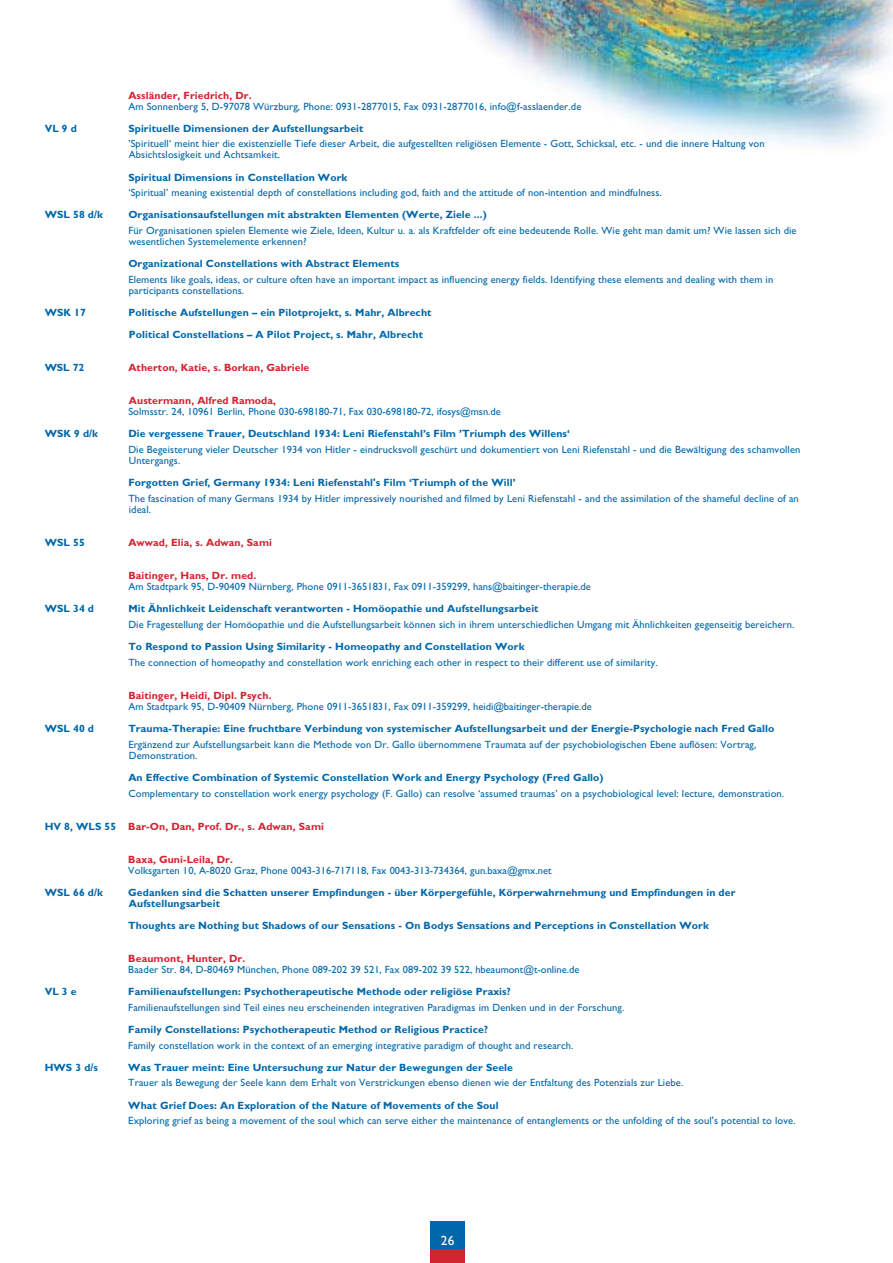
<style>
.page{position:relative;width:893px;height:1263px;background:#fff}
.page>*{position:absolute;margin:0;border:0;box-sizing:border-box;transform-origin:0 0}
.t1{font:13.5px "M Gill Sans";color:#fff}
.t2{font:10.5px/11.1px "M Gill Sans";letter-spacing:.01em;color:#0067aa}
.t3{font:700 10.5px/22px "M Gill Sans";letter-spacing:.01em;color:#0067aa}
.t4{font:700 10.5px "M Gill Sans";letter-spacing:.01em;color:#d32231}
.s1{color:#0067aa}
</style>
<div class="page">
<img style="left:455px;top:0;width:437px;height:145px">
<div style="left:430px;top:1221px;width:34px;height:42px;background:#0067aa"></div>
<div style="left:430px;top:1249px;width:34px;height:14px;background:#d32231"></div>
<p class="t4" style="left:128px;top:91px;width:125px">Assländer, Friedrich, Dr.</p>
<p class="t2" style="left:128px;top:102px;width:454px">Am Sonnenberg 5, D-97078 Würzburg, Phone: 0931-2877015, Fax 0931-2877016, info@f-asslaender.de</p>
<p class="t3" style="left:45px;top:118px;width:34px">VL 9 d</p>
<p class="t3" style="left:128px;top:118px;width:236px">Spirituelle Dimensionen der Aufstellungsarbeit</p>
<p class="t2" style="left:128px;top:139px;width:637px">’Spirituell‘ meint hier die existenzielle Tiefe dieser Arbeit, die aufgestellten religiösen Elemente - Gott, Schicksal, etc. - und die innere Haltung von<br>Absichtslosigkeit und Achtsamkeit.</p>
<p class="t3" style="left:128px;top:167px;width:220px">Spiritual Dimensions in Constellation Work</p>
<p class="t2" style="left:128px;top:188px;width:534px">‘Spiritual’ meaning existential depth of constellations including god, faith and the attitude of non-intention and mindfulness.</p>
<p class="t3" style="left:45px;top:205px;width:60px">WSL 58 d/k</p>
<p class="t3" style="left:128px;top:205px;width:360px">Organisationsaufstellungen mit abstrakten Elementen (Werte, Ziele ...)</p>
<p class="t2" style="left:128px;top:226px;width:669px">Für Organisationen spielen Elemente wie Ziele, Ideen, Kultur u. a. als Kraftfelder oft eine bedeutende Rolle. Wie geht man damit um? Wie lassen sich die wesentlichen Systemelemente erkennen?</p>
<p class="t3" style="left:128px;top:254px;width:272px">Organizational Constellations with Abstract Elements</p>
<p class="t2" style="left:128px;top:275px;width:646px">Elements like goals, ideas, or culture often have an important impact as influencing energy fields. Identifying these elements and dealing with them in participants constellations.</p>
<p class="t3" style="left:45px;top:302px;width:43px">WSK 17</p>
<p class="t3" style="left:128px;top:302px;width:304px">Politische Aufstellungen – ein Pilotprojekt, s. Mahr, Albrecht<br>Political Constellations – A Pilot Project, s. Mahr, Albrecht</p>
<p class="t3" style="left:45px;top:358px;width:41px">WSL 72</p>
<p class="t4" style="left:128px;top:364px;width:182px">Atherton, Katie, s. Borkan, Gabriele</p>
<p class="t4" style="left:129px;top:397px;width:149px">Austermann, Alfred Ramoda,</p>
<p class="t2" style="left:128px;top:407px;width:374px">Solmsstr. 24, 10961 Berlin, Phone 030-698180-71, Fax 030-698180-72, ifosys@msn.de</p>
<p class="t3" style="left:45px;top:424px;width:55px">WSK 9 d/k</p>
<p class="t3" style="left:128px;top:424px;width:443px">Die vergessene Trauer, Deutschland 1934: Leni Riefenstahl’s Film ’Triumph des Willens‘</p>
<p class="t2" style="left:128px;top:445px;width:673px">Die Begeisterung vieler Deutscher 1934 von Hitler - eindrucksvoll geschürt und dokumentiert von Leni Riefenstahl - und die Bewältigung des schamvollen<br>Untergangs.</p>
<p class="t3" style="left:128px;top:472px;width:388px">Forgotten Grief, Germany 1934: Leni Riefenstahl's Film ‘Triumph of the Will’</p>
<p class="t2" style="left:128px;top:494px;width:671px">The fascination of many Germans 1934 by Hitler impressively nourished and filmed by Leni Riefenstahl - and the assimilation of the shameful decline of an ideal.</p>
<p class="t3" style="left:45px;top:532px;width:42px">WSL 55</p>
<p class="t4" style="left:128px;top:538px;width:145px">Awwad, Elia, s. Adwan, Sami</p>
<p class="t4" style="left:128px;top:571px;width:129px">Baitinger, Hans, Dr. med.</p>
<p class="t2" style="left:128px;top:582px;width:463px">Am Stadtpark 95, D-90409 Nürnberg, Phone 0911-3651831, Fax 0911-359299, hans@baitinger-therapie.de</p>
<p class="t3" style="left:45px;top:598px;width:51px">WSL 34 d</p>
<p class="t3" style="left:128px;top:598px;width:411px">Mit Ähnlichkeit Leidenschaft verantworten - Homöopathie und Aufstellungsarbeit</p>
<p class="t2" style="left:128px;top:620px;width:667px">Die Fragestellung der Homöopathie und die Aufstellungsarbeit können sich in ihrem unterschiedlichen Umgang mit Ähnlichkeiten gegenseitig bereichern.</p>
<p class="t3" style="left:128px;top:636px;width:397px">To Respond to Passion Using Similarity - Homeopathy and Constellation Work</p>
<p class="t2" style="left:128px;top:658px;width:530px">The connection of homeopathy and constellation work enriching each other in respect to their different use of similarity.</p>
<p class="t4" style="left:128px;top:691px;width:145px">Baitinger, Heidi, Dipl. Psych.</p>
<p class="t2" style="left:128px;top:702px;width:465px">Am Stadtpark 95, D-90409 Nürnberg, Phone 0911-3651831, Fax 0911-359299, heidi@baitinger-therapie.de</p>
<p class="t3" style="left:45px;top:718px;width:51px">WSL 40 d</p>
<p class="t3" style="left:128px;top:718px;width:647px">Trauma-Therapie: Eine fruchtbare Verbindung von systemischer Aufstellungsarbeit und der Energie-Psychologie nach Fred Gallo</p>
<p class="t2" style="left:128px;top:739px;width:629px">Ergänzend zur Aufstellungsarbeit kann die Methode von Dr. Gallo übernommene Traumata auf der psychobiologischen Ebene auflösen: Vortrag,<br>Demonstration.</p>
<p class="t3" style="left:128px;top:767px;width:476px">An Effective Combination of Systemic Constellation Work and Energy Psychology (Fred Gallo)</p>
<p class="t2" style="left:128px;top:788px;width:657px">Complementary to constellation work energy psychology (F. Gallo) can resolve ‘assumed traumas’ on a psychobiological level: lecture, demonstration.</p>
<p class="t4" style="left:45px;top:822px;width:281px"><span class="s1">HV 8, WLS 55</span> Bar-On, Dan, Prof. Dr., s. Adwan, Sami</p>
<p class="t4" style="left:128px;top:855px;width:106px">Baxa, Guni-Leila, Dr.</p>
<p class="t2" style="left:128px;top:865px;width:424px">Volksgarten 10, A-8020 Graz, Phone 0043-316-717118, Fax 0043-313-734364, gun.baxa@gmx.net</p>
<p class="t3" style="left:45px;top:882px;width:60px">WSL 66 d/k</p>
<p class="t3" style="left:128px;top:887px;width:608px;line-height:11.1px">Gedanken sind die Schatten unserer Empfindungen - über Körpergefühle, Körperwahrnehmung und Empfindungen in der<br>Aufstellungsarbeit</p>
<p class="t3" style="left:128px;top:915px;width:581px">Thoughts are Nothing but Shadows of our Sensations - On Bodys Sensations and Perceptions in Constellation Work</p>
<p class="t4" style="left:128px;top:954px;width:118px">Beaumont, Hunter, Dr.</p>
<p class="t2" style="left:128px;top:965px;width:452px">Baader Str. 84, D-80469 München, Phone 089-202 39 521, Fax 089-202 39 522, hbeaumont@t-online.de</p>
<p class="t3" style="left:45px;top:981px;width:33px">VL 3 e</p>
<p class="t3" style="left:128px;top:981px;width:384px">Familienaufstellungen: Psychotherapeutische Methode oder religiöse Praxis?</p>
<p class="t2" style="left:128px;top:1002px;width:497px">Familienaufstellungen sind Teil eines neu erscheinenden integrativen Paradigmas im Denken und in der Forschung.</p>
<p class="t3" style="left:128px;top:1019px;width:361px">Family Constellations: Psychotherapeutic Method or Religious Practice?</p>
<p class="t2" style="left:128px;top:1040px;width:446px">Family constellation work in the context of an emerging integrative paradigm of thought and research.</p>
<p class="t3" style="left:45px;top:1057px;width:55px">HWS 3 d/s</p>
<p class="t3" style="left:128px;top:1057px;width:386px">Was Trauer meint: Eine Untersuchung zur Natur der Bewegungen der Seele</p>
<p class="t2" style="left:128px;top:1078px;width:556px">Trauer als Bewegung der Seele kann dem Erhalt von Verstrickungen ebenso dienen wie der Entfaltung des Potenzials zur Liebe.</p>
<p class="t3" style="left:128px;top:1095px;width:371px">What Grief Does: An Exploration of the Nature of Movements of the Soul</p>
<p class="t2" style="left:128px;top:1116px;width:668px">Exploring grief as being a movement of the soul which can serve either the maintenance of entanglements or the unfolding of the soul's potential to love.</p>
<p class="t1" style="left:440px;top:1235px;width:15px">26</p>
</div>
